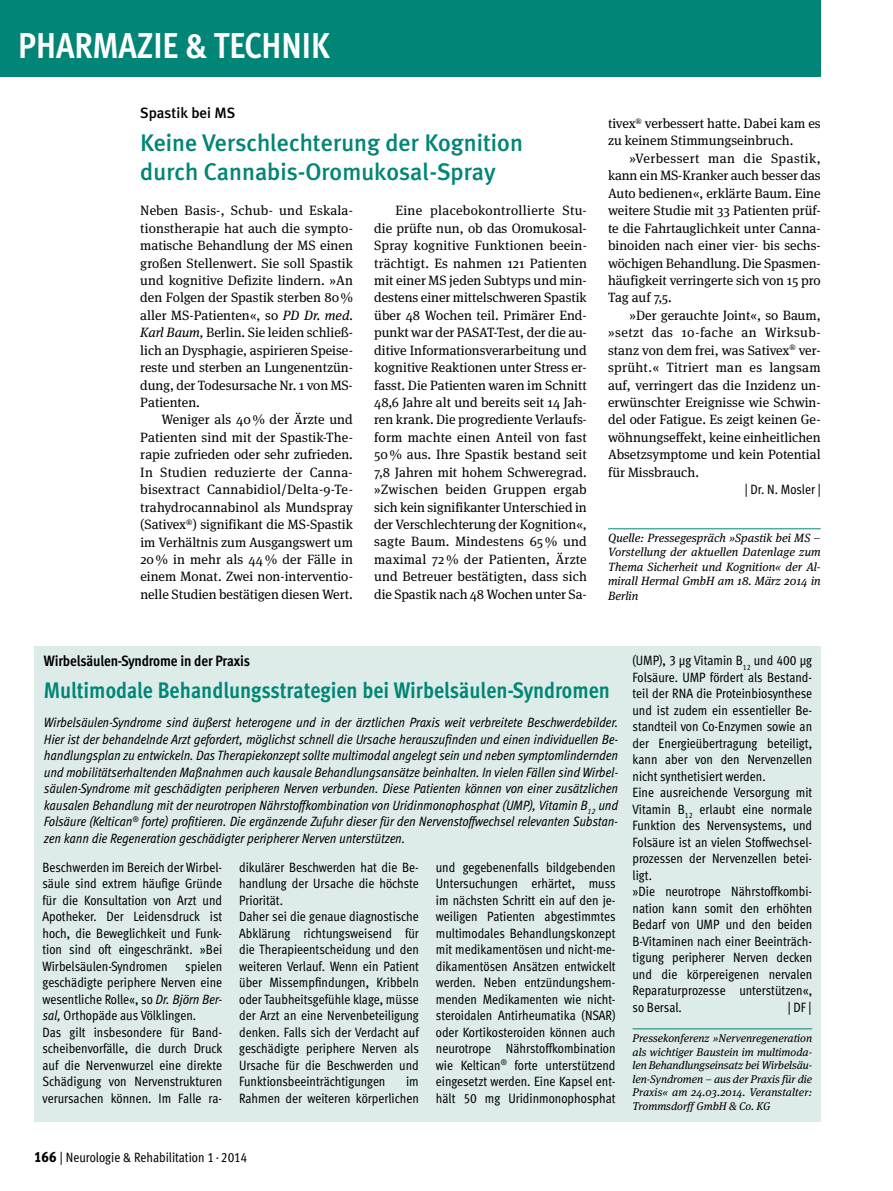
<style>
.page{position:relative;width:893px;height:1191px;background:#fff}
.page>*{position:absolute;margin:0;border:0;box-sizing:border-box;transform-origin:0 0}
.t1{font:700 36px "Meta Cond";color:#fff}
.t2{font:500 24px/29px "Meta Plus";color:#008576}
.t3{font:22.5px "Meta Cond Bold LF";color:#008576}
.t4{font:700 15px "Meta Cond";letter-spacing:-.01em;color:#000}
.t5{font:500 15px "Meta Plus";color:#000}
.t6{font:13.5px/17.4px "Meta Serif Pro";color:#000;text-align:justify}
.t7{font:13.5px/16.5px "Meta Cond Book LF";color:#000}
.t8{font:italic 13.5px/16.5px "Meta Cond Book Lf";color:#000;text-align:justify}
.t9{font:13.5px "Meta Cond";color:#000}
.t10{font:italic 12px/14.4px "Meta Serif Pro";color:#000;text-align:justify}
.t11{font:italic 11.25px/13.5px "Meta Serif Pro";color:#000;text-align:justify}
.s1{font-style:italic}
.s2{font-family:"Meta Cond Book Lf";font-style:italic}
.s3{font-family:"Meta Cond Extra Bold LF";font-size:15px}
</style>
<div class="page">
<hr style="left:608px;top:528px;width:213px;height:1px;background:#008576">
<div style="left:34px;top:646px;width:787px;height:476px;background:#deece9"></div>
<hr style="left:632px;top:1028px;width:180px;height:1px;background:#008576">
<div style="left:0;top:0;width:821px;height:77px;background:#008576"></div>
<h1 class="t1" style="left:18px;top:25px;width:313px">PHARMAZIE &amp; TECHNIK</h1>
<p class="t5" style="left:140px;top:104px;width:97px">Spastik bei MS</p>
<h2 class="t2" style="left:140px;top:128px;width:384px">Keine Verschlechterung der Kognition durch Cannabis-Oromukosal-Spray</h2>
<p class="t6" style="left:140px;top:201px;width:214px">Neben Basis-, Schub- und Eskala&shy;tionstherapie hat auch die sympto&shy;matische Behandlung der MS einen großen Stellenwert. Sie soll Spastik und kognitive Defizite lindern. »An den Folgen der Spastik sterben 80% aller MS-Patienten«, so <span class="s1">PD Dr. med.<br>Karl Baum,</span> Berlin. Sie leiden schließ&shy;lich an Dysphagie, aspirieren Speise&shy;reste und sterben an Lungenentzün&shy;dung, der Todesursache Nr. 1 von MS-Patienten.</p>
<p class="t6" style="left:140px;top:410px;width:214px;text-indent:21px">Weniger als 40% der Ärzte und Patienten sind mit der Spastik-The&shy;rapie zufrieden oder sehr zufrieden.<br>In Studien reduzierte der Canna&shy;bisextract Cannabidiol/Delta-9-Te&shy;trahydrocannabinol als Mundspray (Sativex<sup>®</sup>) signifikant die MS-Spastik im Verhältnis zum Ausgangswert um 20% in mehr als 44% der Fälle in einem Monat. Zwei non-interventio&shy;nelle Studien bestätigen diesen Wert.</p>
<p class="t6" style="left:374px;top:201px;width:214px;text-indent:21px">Eine placebokontrollierte Stu&shy;die prüfte nun, ob das Oromukosal-Spray kognitive Funktionen beein&shy;trächtigt. Es nahmen 121 Patienten mit einer MS jeden Subtyps und min&shy;destens einer mittelschweren Spastik über 48 Wochen teil. Primärer End&shy;punkt war der PASAT-Test, der die au&shy;ditive Informationsverarbeitung und kognitive Reaktionen unter Stress er&shy;fasst. Die Patienten waren im Schnitt 48,6 Jahre alt und bereits seit 14 Jah&shy;ren krank. Die progrediente Verlaufs&shy;form machte einen Anteil von fast 50% aus. Ihre Spastik bestand seit 7,8 Jahren mit hohem Schweregrad. »Zwischen beiden Gruppen ergab sich kein signifikanter Unterschied in der Verschlechterung der Kognition«, sagte Baum. Mindestens 65 % und maximal 72 % der Patienten, Ärzte und Betreuer bestätigten, dass sich die Spastik nach 48 Wochen unter Sa-</p>
<p class="t6" style="left:608px;top:114px;width:214px">tivex<sup>®</sup> verbessert hatte. Dabei kam es zu keinem Stimmungseinbruch.</p>
<p class="t6" style="left:608px;top:149px;width:214px;text-indent:21px">»Verbessert man die Spastik, kann ein MS-Kranker auch besser das Auto bedienen«, erklärte Baum. Eine weitere Studie mit 33 Patienten prüf&shy;te die Fahrtauglichkeit unter Canna&shy;binoiden nach einer vier- bis sechs&shy;wöchigen Behandlung. Die Spasmen&shy;häufigkeit verringerte sich von 15 pro Tag auf 7,5.</p>
<p class="t6" style="left:608px;top:306px;width:214px;text-indent:21px">»Der gerauchte Joint«, so Baum, »setzt das 10-fache an Wirksub&shy;stanz von dem frei, was Sativex<sup>®</sup> ver&shy;sprüht.« Titriert man es langsam auf, verringert das die Inzidenz un&shy;erwünschter Ereignisse wie Schwin&shy;del oder Fatigue. Es zeigt keinen Ge&shy;wöhnungseffekt, keine einheitlichen Absetzsymptome und kein Potential für Missbrauch.</p>
<p class="t9" style="left:745px;top:482px;width:77px">| Dr. N. Mosler |</p>
<p class="t10" style="left:608px;top:530px;width:214px">Quelle: Pressegespräch »Spastik bei MS – Vorstellung der aktuellen Datenlage zum Thema Sicherheit und Kognition« der Al&shy;mirall Hermal GmbH am 18. März 2014 in Berlin</p>
<p class="t4" style="left:44px;top:652px;width:208px">Wirbelsäulen-Syndrome in der Praxis</p>
<h3 class="t3" style="left:44px;top:676px;width:568px">Multimodale Behandlungsstrategien bei Wirbelsäulen-Syndromen</h3>
<p class="t8" style="left:44px;top:714px;width:576px">Wirbelsäulen-Syndrome sind äußerst heterogene und in der ärztlichen Praxis weit verbreitete Beschwerdebilder.<br>Hier ist der behandelnde Arzt gefordert, möglichst schnell die Ursache herauszufinden und einen individuellen Be&shy;handlungsplan zu entwickeln. Das Therapiekonzept sollte multimodal angelegt sein und neben symptomlindernden und mobilitätserhaltenden Maßnahmen auch kausale Behandlungsansätze beinhalten. In vielen Fällen sind Wirbel&shy;säulen-Syndrome mit geschädigten peripheren Nerven verbunden. Diese Patienten können von einer zusätzlichen kausalen Behandlung mit der neurotropen Nährstoffkombination von Uridinmonophosphat (UMP), Vitamin B<sub>12</sub> und Folsäure (Keltican<sup>®</sup> forte) profitieren. Die ergänzende Zufuhr dieser für den Nervenstoffwechsel relevanten Substan&shy;zen kann die Regeneration geschädigter peripherer Nerven unterstützen.</p>
<p class="t7" style="left:43px;top:859px;width:181px;text-align:justify">Beschwerden im Bereich der Wirbel&shy;säule sind extrem häufige Gründe für die Konsultation von Arzt und Apotheker. Der Leidensdruck ist hoch, die Beweglichkeit und Funk&shy;tion sind oft eingeschränkt. »Bei Wirbelsäulen-Syndromen</p>
<p class="t7" style="left:43px;top:958px;width:181px;text-indent:143px">spielen geschädigte periphere Nerven eine wesentliche Rolle«, so <span class="s2">Dr. Björn Ber&shy;sal,</span> Orthopäde aus Völklingen.<br>Das gilt insbesondere für Band&shy;scheibenvorfälle, die durch Druck auf die Nervenwurzel eine direkte<br>Schädigung von Nervenstrukturen verursachen können. Im Falle ra-</p>
<p class="t7" style="left:239px;top:858px;width:181px">dikulärer Beschwerden hat die Be&shy;handlung der Ursache die höchste<br>Priorität.<br>Daher sei die genaue diagnostische<br>Abklärung richtungsweisend für die Therapieentscheidung und den weiteren Verlauf. Wenn ein Patient über Missempfindungen, Kribbeln oder Taubheitsgefühle klage, müsse der Arzt an eine Nervenbeteiligung denken. Falls sich der Verdacht auf geschädigte periphere Nerven als<br>Ursache für die Beschwerden und<br>Funktionsbeeinträchtigungen</p>
<p class="t7" style="left:239px;top:1073px;width:181px;text-align:right">im<br>Rahmen der weiteren körperlichen</p>
<p class="t7" style="left:436px;top:858px;width:181px;text-align:justify">und gegebenenfalls bildgebenden Untersuchungen erhärtet, muss im nächsten Schritt ein auf den je&shy;weiligen Patienten abgestimmtes multimodales Behandlungskonzept mit medikamentösen und nicht-me&shy;dikamentösen Ansätzen entwickelt werden. Neben entzündungshem&shy;menden Medikamenten wie nicht&shy;steroidalen Antirheumatika (NSAR) oder Kortikosteroiden können auch neurotrope Nährstoffkombination wie Keltican<sup>®</sup> forte unterstützend eingesetzt werden. Eine Kapsel ent&shy;hält 50 mg Uridinmonophosphat</p>
<p class="t7" style="left:632px;top:652px;width:181px">(UMP), 3 µg Vitamin B<sub>12</sub> und 400 µg<br>Folsäure. UMP fördert als Bestand&shy;teil der RNA die Proteinbiosynthese und ist zudem ein essentieller Be&shy;standteil von Co-Enzymen sowie an der Energieübertragung beteiligt, kann aber von den Nervenzellen nicht synthetisiert werden.<br>Eine ausreichende Versorgung mit<br>Vitamin B<sub>12</sub> erlaubt eine normale<br>Funktion des Nervensystems, und<br>Folsäure ist an vielen Stoffwechsel&shy;prozessen der Nervenzellen betei&shy;ligt.<br>»Die neurotrope Nährstoffkombi&shy;nation kann somit den erhöhten<br>Bedarf von UMP und den beiden<br>B-Vitaminen nach einer Beeinträch&shy;tigung peripherer Nerven decken und die körpereigenen nervalen<br>Reparaturprozesse unterstützen«, so Bersal.</p>
<p class="t7" style="left:788px;top:998px;width:25px">| DF |</p>
<p class="t11" style="left:632px;top:1030px;width:181px">Pressekonferenz »Nervenregeneration als wichtiger Baustein im multimoda&shy;len Behandlungseinsatz bei Wirbelsäu&shy;len-Syndromen – aus der Praxis für die Praxis« am 24.03.2014. Veranstalter:<br>Trommsdorff GmbH &amp; Co. KG</p>
<p class="t7" style="left:34px;top:1148px;width:215px"><span class="s3">166</span> | Neurologie &amp; Rehabilitation 1· 2014</p>
</div>
